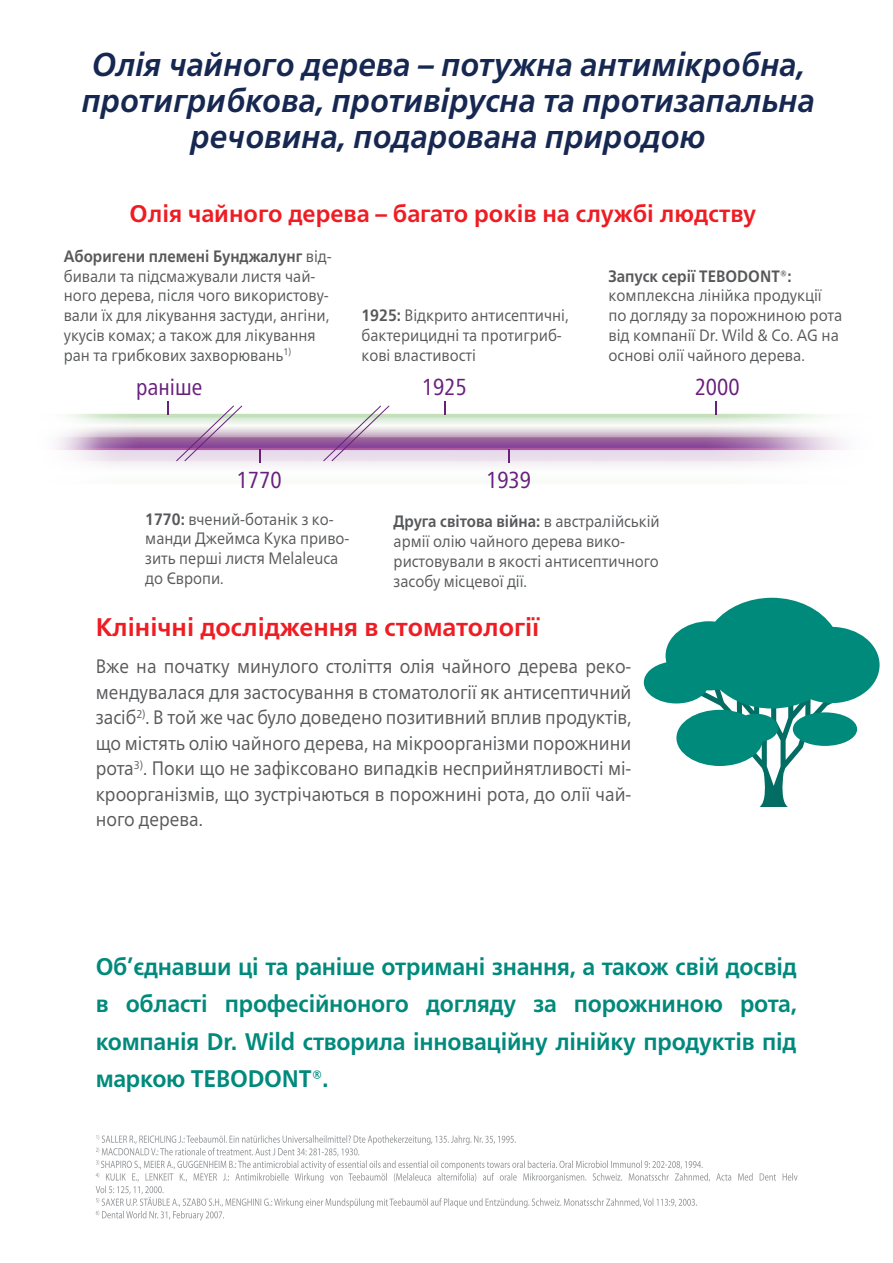
<style>
.page{position:relative;width:893px;height:1263px;background:#fff}
.page>*{position:absolute;margin:0;border:0;box-sizing:border-box;transform-origin:0 0}
.t1{font:italic 700 33px/36px "Frutiger Neue LTCYR";color:#162851;text-align:center;scale:.95 1}
.t2{font:700 25.5px "Frutiger Neue LTCYR";color:#ee1d23}
.t3{font:700 24px/37.5px "Frutiger Neue LTCYR";letter-spacing:-.01em;color:#008a7c;text-align:justify;scale:.95 1}
.t4{font:700 24px "Frutiger Neue LTCYR";color:#ee1d23}
.t5{font:condensed 23.1px "Frutiger Neue LTCYR";color:#681f7d}
.t6{font:19.5px/25.5px "Frutiger Neue LTCYR";color:#57585a;text-align:justify;scale:.9 1}
.t7{font:16.5px/19.8px "Frutiger Neue LTCYR";color:#57585a;scale:.9 1}
.t8{font:16.5px/19.8px "Frutiger Neue LTCYR";color:#57585a;scale:.91 1}
.t9{font:700 16.5px "Frutiger Neue LTCYR";color:#57585a;scale:.91 1}
.s1{font-weight:700}
</style>
<div class="page">
<img style="left:55px;top:413px;width:790px;height:53px">
<svg style="left:167px;top:401px;width:2px;height:13px"></svg>
<svg style="left:444px;top:401px;width:2px;height:13px"></svg>
<svg style="left:508px;top:450px;width:2px;height:13px"></svg>
<svg style="left:715px;top:401px;width:2px;height:13px"></svg>
<svg style="left:259px;top:450px;width:2px;height:13px"></svg>
<svg style="left:322px;top:405px;width:68px;height:57px"></svg>
<svg style="left:175px;top:405px;width:68px;height:57px"></svg>
<svg style="left:644px;top:598px;width:235px;height:209px"></svg>
<svg style="left:96px;top:1135px;width:702px;height:85px"></svg>
<h1 class="t1" style="left:82px;top:47px;width:773px">Олія чайного дерева – потужна антимікробна, протигрибкова, противірусна та протизапальна речовина, подарована природою</h1>
<h3 class="t4" style="left:130px;top:200px;width:628px">Олія чайного дерева – багато років на службі людству</h3>
<p class="t7" style="left:64px;top:246px;width:299px"><span class="s1">Аборигени племені Бунджалунг</span> від&shy;бивали та підсмажували листя чай&shy;ного дерева, після чого використову&shy;вали їх для лікування застуди, ангіни, укусів комах; а також для лікування ран та грибкових захворювань<sup>1)</sup></p>
<p class="t9" style="left:608px;top:266px;width:203px">Запуск серії TEBODONT®:</p>
<p class="t8" style="left:608px;top:286px;width:258px">комплексна лінійка продукції по догляду за порожниною рота від компанії Dr. Wild &amp; Co. AG на основі олії чайного дерева.</p>
<p class="t7" style="left:361px;top:305px;width:232px"><span class="s1">1925:</span> Відкрито антисептичні, бактерицидні та протигриб&shy;кові властивості</p>
<h3 class="t5" style="left:136px;top:373px;width:68px">раніше</h3>
<h3 class="t5" style="left:237px;top:466px;width:46px">1770</h3>
<h3 class="t5" style="left:422px;top:373px;width:46px">1925</h3>
<h3 class="t5" style="left:486px;top:466px;width:46px">1939</h3>
<p class="t7" style="left:145px;top:509px;width:228px"><span class="s1">1770:</span> вчений-ботанік з ко&shy;манди Джеймса Кука приво&shy;зить перші листя Melaleuca до Європи.</p>
<p class="t7" style="left:394px;top:512px;width:297px"><span class="s1">Друга світова війна:</span> в австралійській армії олію чайного дерева вико&shy;ристовували в якості антисептичного засобу місцевої дії.</p>
<h2 class="t2" style="left:96px;top:612px;width:445px">Клінічні дослідження в стоматології</h2>
<p class="t6" style="left:96px;top:653px;width:597px">Вже на початку минулого століття олія чайного дерева реко&shy;мендувалася для застосування в стоматології як антисептичний засіб<sup>2)</sup>. В той же час було доведено позитивний вплив продуктів, що містять олію чайного дерева, на мікроорганізми порожнини рота<sup>3)</sup>. Поки що не зафіксовано випадків несприйнятливості мі&shy;кроорганізмів, що зустрічаються в порожнині рота, до олії чай&shy;ного дерева.</p>
<h3 class="t5" style="left:695px;top:373px;width:46px">2000</h3>
<h3 class="t3" style="left:96px;top:948px;width:739px">Об’єднавши ці та раніше отримані знання, а також свій досвід в області професійноного догляду за порожниною рота, компанія Dr. Wild створила інноваційну лінійку продуктів під маркою TEBODONT®.</h3>
</div>
